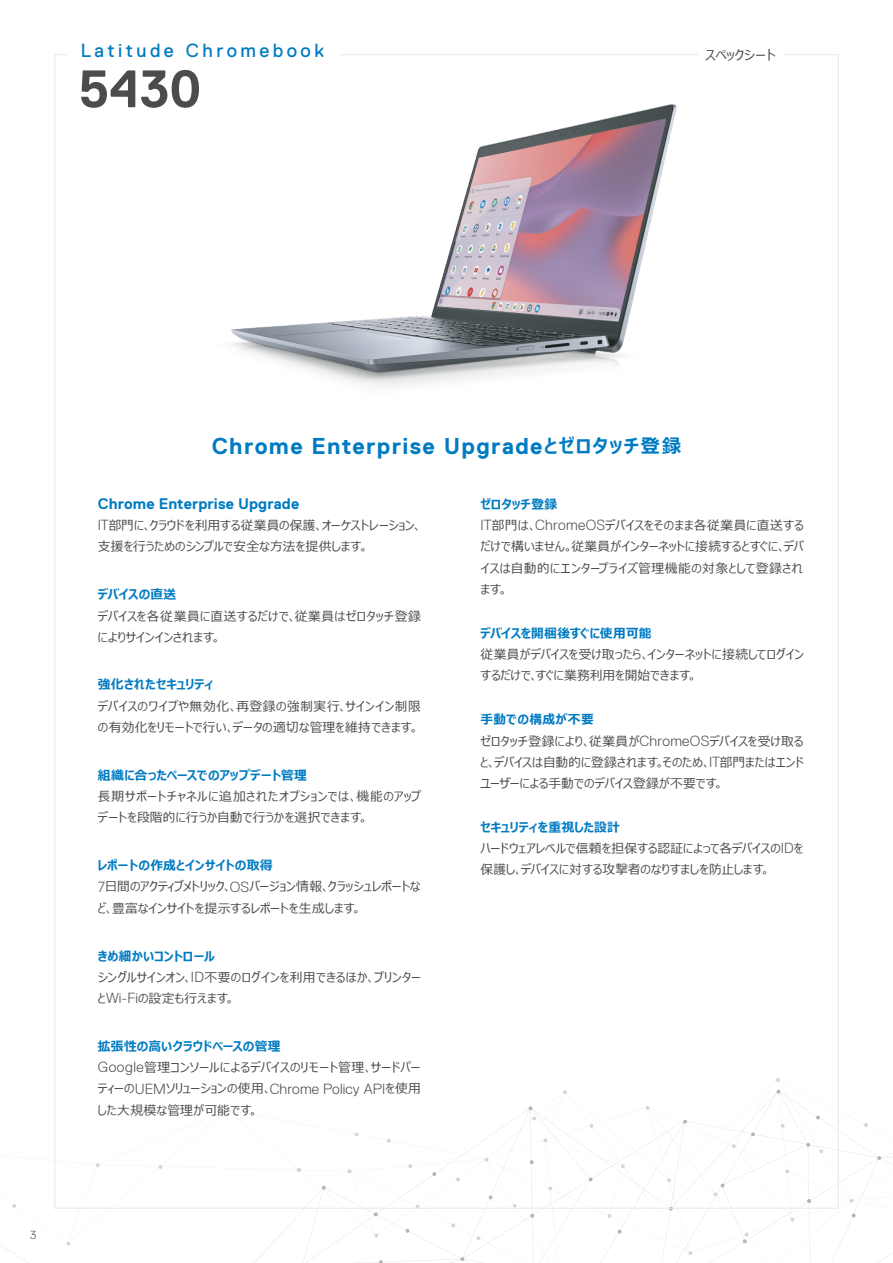
<style>
.page{position:relative;width:893px;height:1263px;background:#fff}
.page>*{position:absolute;margin:0;border:0;box-sizing:border-box;transform-origin:0 0}
.t1{font:700 52.65px "Dell Replica";color:#4b4c4d}
.t2{font:700 22.95px "Dell Replica";letter-spacing:.055em;color:#007bc2}
.t3{font:19.2px "Dell Replica";letter-spacing:.18em;color:#007bc2}
.t4{font:700 15.3px "Dell Replica";letter-spacing:.005em;color:#007bc2}
.t5{font:13.5px "Meiryo UI";color:#4b4c4d}
.t6{font:12.75px/21.3px "Meiryo UI";letter-spacing:.005em;color:#4b4c4d}
.t7{font:12.75px/21.3px "Meiryo UI";letter-spacing:.025em;color:#4b4c4d}
.t8{font:700 12.75px "Meiryo UI";color:#007bc2}
.t9{font:700 12.75px "Meiryo UI";letter-spacing:-.02em;color:#007bc2}
.t10{font:300 11.7px "Dell Replica";color:#4b4c4d}
.s1{font-family:"Meiryo UI";font-size:19.2px}
.s2{font-family:"Dell Replica";font-weight:300;font-size:14.7px}
.s3{font-weight:700;color:#007bc2}
</style>
<div class="page">
<svg style="left:1px;top:1078px;width:892px;height:185px"></svg>
<svg style="left:751px;top:1132px;width:4px;height:4px"></svg>
<svg style="left:816px;top:1115px;width:4px;height:4px"></svg>
<svg style="left:807px;top:1199px;width:4px;height:4px"></svg>
<svg style="left:806px;top:1143px;width:4px;height:4px"></svg>
<svg style="left:877px;top:1156px;width:4px;height:4px"></svg>
<svg style="left:683px;top:1120px;width:4px;height:3px"></svg>
<svg style="left:776px;top:1090px;width:4px;height:4px"></svg>
<svg style="left:528px;top:1106px;width:4px;height:4px"></svg>
<svg style="left:530px;top:1214px;width:4px;height:4px"></svg>
<svg style="left:374px;top:1212px;width:4px;height:4px"></svg>
<svg style="left:589px;top:1177px;width:4px;height:4px"></svg>
<svg style="left:743px;top:1233px;width:5px;height:10px"></svg>
<svg style="left:322px;top:1186px;width:4px;height:3px"></svg>
<svg style="left:432px;top:1172px;width:4px;height:4px"></svg>
<svg style="left:460px;top:1257px;width:4px;height:4px"></svg>
<svg style="left:379px;top:1260px;width:4px;height:3px"></svg>
<svg style="left:669px;top:1208px;width:4px;height:3px"></svg>
<svg style="left:713px;top:1183px;width:12px;height:13px"></svg>
<svg style="left:852px;top:1213px;width:4px;height:4px"></svg>
<svg style="left:618px;top:1230px;width:4px;height:4px"></svg>
<svg style="left:489px;top:1195px;width:4px;height:4px"></svg>
<svg style="left:530px;top:1160px;width:4px;height:4px"></svg>
<svg style="left:406px;top:1229px;width:4px;height:4px"></svg>
<img style="left:231px;top:103px;width:446px;height:284px">
<h3 class="t3" style="left:81px;top:40px;width:245px">Latitude Chromebook</h3>
<h1 class="t1" style="left:78px;top:60px;width:125px">5430</h1>
<p class="t5" style="left:705px;top:46px;width:72px">スペックシート</p>
<p class="t10" style="left:30px;top:1228px;width:8px">3</p>
<h2 class="t2" style="left:212px;top:433px;width:471px">Chrome Enterprise Upgrade<span class="s1">とゼロタッチ登録</span></h2>
<p class="t4" style="left:98px;top:496px;width:203px">Chrome Enterprise Upgrade</p>
<p class="t6" style="left:98px;top:515px;width:326px"><span class="s2">IT</span>部門に、クラウドを利用する従業員の保護、オーケストレーション、支援を行うためのシンプルで安全な方法を提供します。</p>
<p class="t9" style="left:98px;top:586px;width:80px">デバイスの直送</p>
<p class="t6" style="left:98px;top:606px;width:324px">デバイスを各従業員に直送するだけで、従業員はゼロタッチ登録によりサインインされます。</p>
<p class="t8" style="left:98px;top:676px;width:117px">強化されたセキュリティ</p>
<p class="t6" style="left:98px;top:696px;width:324px">デバイスのワイプや無効化、再登録の強制実行、サインイン制限の有効化をリモートで行い、データの適切な管理を維持できます。</p>
<p class="t8" style="left:98px;top:766px;width:210px">組織に合ったペースでのアップデート管理</p>
<p class="t7" style="left:98px;top:786px;width:324px">長期サポートチャネルに追加されたオプションでは、機能のアップデートを段階的に行うか自動で行うかを選択できます。</p>
<p class="t6" style="left:98px;top:856px;width:324px"><span class="s3">レポートの作成とインサイトの取得<br></span><span class="s2">7</span>日間のアクティブメトリック、<span class="s2">OS</span>バージョン情報、クラッシュレポートなど、豊富なインサイトを提示するレポートを生成します。</p>
<p class="t6" style="left:98px;top:946px;width:325px"><span class="s3">きめ細かいコントロール<br></span>シングルサインオン、<span class="s2">ID</span>不要のログインを利用できるほか、プリンターと<span class="s2">Wi-Fi</span>の設定も行えます。</p>
<p class="t6" style="left:98px;top:1036px;width:325px"><span class="s3">拡張性の高いクラウドベースの管理<br></span><span class="s2">Google</span>管理コンソールによるデバイスのリモート管理、サードパーティーの<span class="s2">UEM</span>ソリューションの使用、<span class="s2">Chrome Policy API</span>を使用した大規模な管理が可能です。</p>
<p class="t6" style="left:480px;top:494px;width:325px"><span class="s3">ゼロタッチ登録<br></span><span class="s2">IT</span>部門は、<span class="s2">ChromeOS</span>デバイスをそのまま各従業員に直送するだけで構いません。従業員がインターネットに接続するとすぐに、デバイスは自動的にエンタープライズ管理機能の対象として登録されます。</p>
<p class="t8" style="left:480px;top:624px;width:173px">デバイスを開梱後すぐに使用可能</p>
<p class="t6" style="left:480px;top:644px;width:325px">従業員がデバイスを受け取ったら、インターネットに接続してログインするだけで、すぐに業務利用を開始できます。</p>
<p class="t6" style="left:480px;top:710px;width:325px"><span class="s3">手動での構成が不要<br></span>ゼロタッチ登録により、従業員が<span class="s2">ChromeOS</span>デバイスを受け取ると、デバイスは自動的に登録されます。そのため、<span class="s2">IT</span>部門またはエンドユーザーによる手動でのデバイス登録が不要です。</p>
<p class="t6" style="left:480px;top:817px;width:325px"><span class="s3">セキュリティを重視した設計<br></span>ハードウェアレベルで信頼を担保する認証によって各デバイスの<span class="s2">ID</span>を保護し、デバイスに対する攻撃者のなりすましを防止します。</p>
</div>
